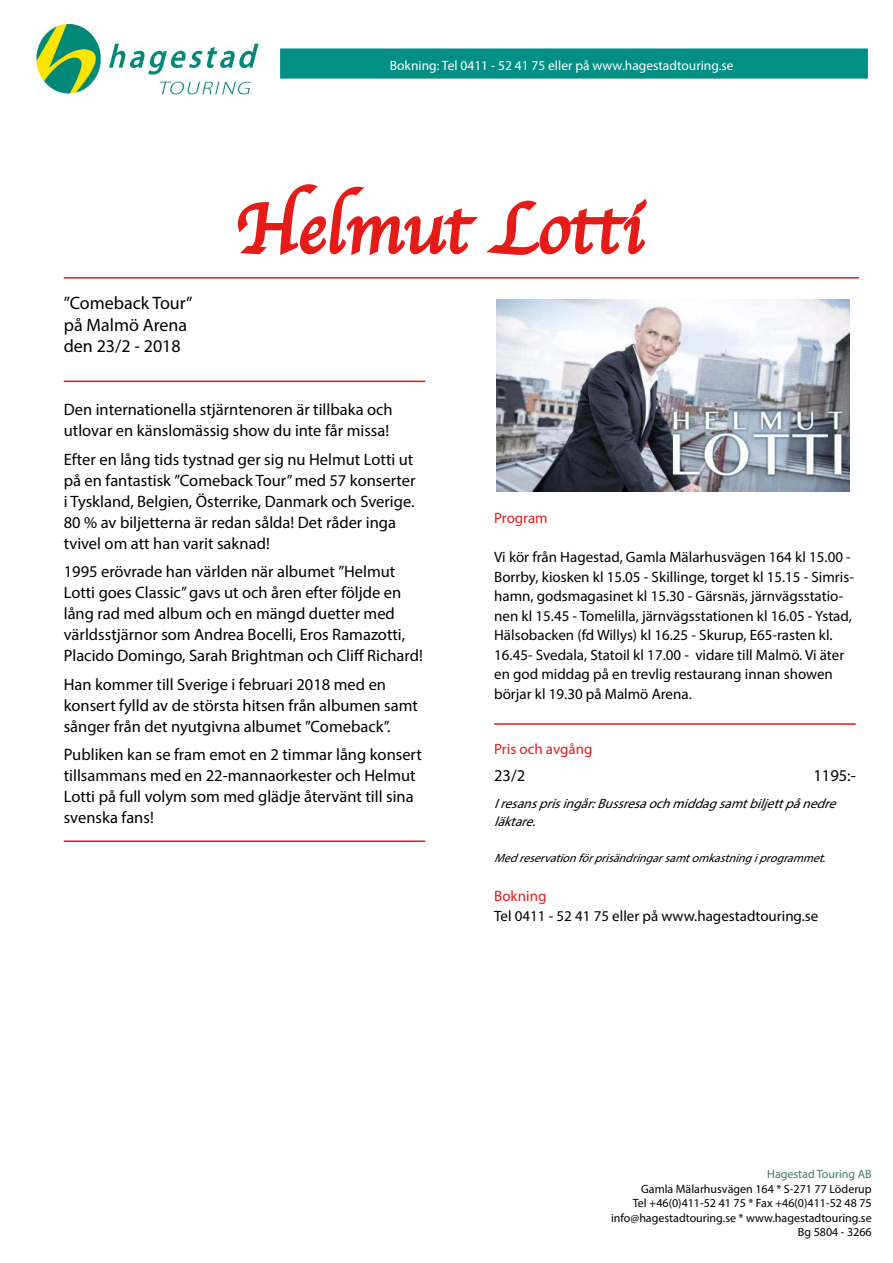
<style>
.page{position:relative;width:893px;height:1263px;background:#fff}
.page>*{position:absolute;margin:0;border:0;box-sizing:border-box;transform-origin:0 0}
.t1{font:73.5px "Apple Chancery";color:#e41b17}
.t2{font:18px/21.6px "Myriad Pro";color:#000}
.t3{font:16.5px/21px "Myriad Pro";color:#000}
.t4{font:15px/19.5px "Myriad Pro";color:#000}
.t5{font:15px "Myriad Pro";color:#e41b17}
.t6{font:italic 13.5px/18px "Myriad Pro";color:#000}
.t7{font:13.5px "Myriad Pro";color:#fff}
.t8{font:12px/14.4px "Myriad Pro";color:#000;text-align:right}
.t9{font:italic 12px "Myriad Pro";color:#000}
.t10{font:12px "Myriad Pro";color:#427967}
</style>
<div class="page">
<img style="left:34px;top:23px;width:225px;height:72px">
<img style="left:280px;top:48px;width:588px;height:31px">
<svg style="left:237px;top:184px;width:410px;height:71px"></svg>
<hr style="left:64px;top:277px;width:795px;height:2px;background:#e41b17">
<hr style="left:64px;top:381px;width:361px;height:1px;background:#e41b17">
<hr style="left:64px;top:840px;width:361px;height:2px;background:#e41b17">
<img style="left:497px;top:300px;width:352px;height:192px">
<hr style="left:494px;top:723px;width:362px;height:2px;background:#e41b17">
<p class="t7" style="left:390px;top:57px;width:345px">Bokning: Tel 0411 - 52 41 75 eller på www.hagestadtouring.se</p>
<p class="t2" style="left:64px;top:292px;width:130px">”Comeback Tour” på Malmö Arena den 23/2 - 2018</p>
<h1 class="t1" style="left:235px;top:184px;width:409px">Helmut Lotti</h1>
<p class="t3" style="left:64px;top:399px;width:331px">Den internationella stjärntenoren är tillbaka och utlovar en känslomässig show du inte får missa!</p>
<p class="t3" style="left:64px;top:448px;width:353px">Efter en lång tids tystnad ger sig nu Helmut Lotti ut på en fantastisk ”Comeback Tour” med 57 konserter i Tyskland, Belgien, Österrike, Danmark och Sverige.<br>80 % av biljetterna är redan sålda! Det råder inga tvivel om att han varit saknad!</p>
<p class="t3" style="left:64px;top:561px;width:361px">1995 erövrade han världen när albumet ”Helmut Lotti goes Classic” gavs ut och åren efter följde en lång rad med album och en mängd duetter med världsstjärnor som Andrea Bocelli, Eros Ramazotti, Placido Domingo, Sarah Brightman och Cliff Richard!</p>
<p class="t3" style="left:64px;top:673px;width:356px">Han kommer till Sverige i februari 2018 med en konsert fylld av de största hitsen från albumen samt sånger från det nyutgivna albumet ”Comeback”.</p>
<p class="t3" style="left:64px;top:744px;width:360px">Publiken kan se fram emot en 2 timmar lång konsert tillsammans med en 22-mannaorkester och Helmut Lotti på full volym som med glädje återvänt till sina svenska fans!</p>
<p class="t5" style="left:494px;top:509px;width:55px">Program</p>
<p class="t4" style="left:494px;top:547px;width:361px">Vi kör från Hagestad, Gamla Mälarhusvägen 164 kl 15.00 - Borrby, kiosken kl 15.05 - Skillinge, torget kl 15.15 - Simris&shy;hamn, godsmagasinet kl 15.30 - Gärsnäs, järnvägsstatio&shy;nen kl 15.45 - Tomelilla, järnvägsstationen kl 16.05 - Ystad, Hälsobacken (fd Willys) kl 16.25 - Skurup, E65-rasten kl.<br>16.45- Svedala, Statoil kl 17.00 - vidare till Malmö. Vi äter en god middag på en trevlig restaurang innan showen börjar kl 19.30 på Malmö Arena.</p>
<p class="t5" style="left:494px;top:740px;width:100px">Pris och avgång</p>
<p class="t3" style="left:494px;top:765px;width:33px">23/2</p>
<p class="t3" style="left:813px;top:765px;width:44px">1195:-</p>
<p class="t6" style="left:494px;top:794px;width:348px">Iresansprisingår:Bussresaochmiddagsamtbiljettpånedre läktare.</p>
<p class="t9" style="left:494px;top:851px;width:338px">Medreservationförprisändringarsamtomkastningiprogrammet.</p>
<p class="t5" style="left:494px;top:887px;width:54px">Bokning</p>
<p class="t4" style="left:494px;top:905px;width:326px">Tel 0411 - 52 41 75 eller på www.hagestadtouring.se</p>
<p class="t10" style="left:767px;top:1167px;width:106px">Hagestad Touring AB</p>
<p class="t8" style="left:611px;top:1181px;width:262px">Gamla Mälarhusvägen 164 * S-271 77 Löderup<br>Tel +46(0)411-52 41 75 * Fax +46(0)411-52 48 75 info@hagestadtouring.se * www.hagestadtouring.se Bg 5804 - 3266</p>
</div>
